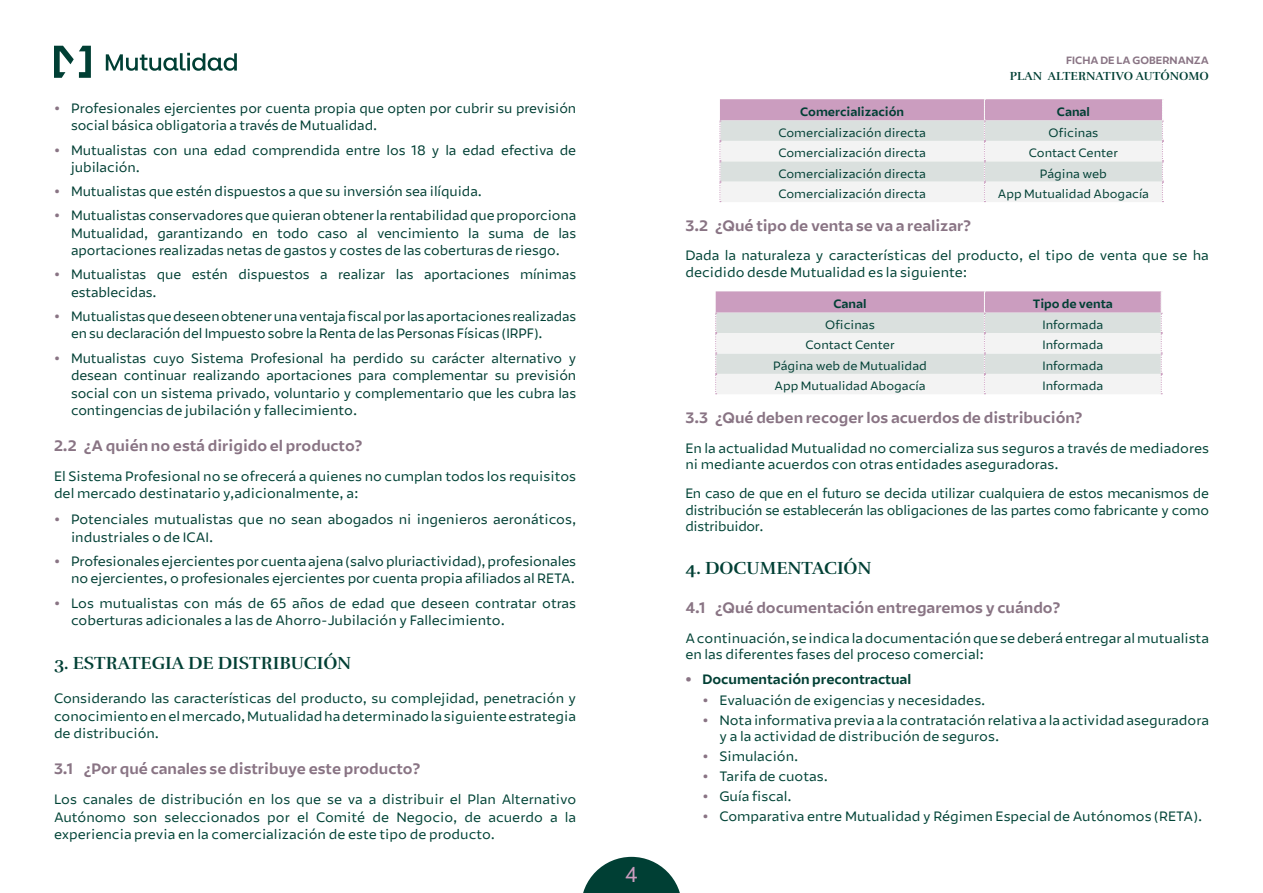
<style>
.page{position:relative;width:1263px;height:893px;background:#fff}
.page>*{position:absolute;margin:0;border:0;box-sizing:border-box;transform-origin:0 0}
.t1{font:21px "Mutualidad";color:#cb9dbf}
.Titulo_azul{font:700 18px "Rufina";color:#003f34}
.Texto_rojo_sangria{font:700 15px "Mutualidad";color:#897484}
.t2{font:13.5px/17.4px "Mutualidad";letter-spacing:-.005em;color:#003f34}
.interior{font:13.5px/16.5px "Mutualidad";color:#004336}
.t3{font:700 13.5px "Mutualidad";color:#003f34}
.t4{font:12px "Mutualidad";color:#003f34}
.t5{font:700 12px "Mutualidad";color:#003f34}
.t6{font:700 12px "Rufina";letter-spacing:.005em;color:#003f34}
.t7{font:700 10.5px "Mutualidad";color:#897484}
.s1{color:#897484}
</style>
<div class="page">
<svg style="left:54px;top:46px;width:37px;height:32px"></svg>
<svg style="left:106px;top:53px;width:131px;height:18px"></svg>
<svg style="left:583px;top:857px;width:97px;height:36px"></svg>
<svg style="left:719px;top:99px;width:444px;height:103px"></svg>
<svg style="left:715px;top:291px;width:447px;height:103px"></svg>
<p class="t2" style="left:71px;top:99px;width:507px;text-indent:-17px"><span class="s1">•</span> Profesionales ejercientes por cuenta propia que opten por cubrir su previsión social básica obligatoria a través de Mutualidad.</p>
<p class="t2" style="left:71px;top:141px;width:507px;text-indent:-17px"><span class="s1">•</span> Mutualistas con una edad comprendida entre los 18 y la edad efectiva de jubilación.</p>
<p class="t2" style="left:54px;top:183px;width:429px"><span class="s1">•</span> Mutualistas que estén dispuestos a que su inversión sea ilíquida.</p>
<p class="t2" style="left:71px;top:207px;width:507px;text-align:justify;text-indent:-17px"><span class="s1">•</span> Mutualistas conservadores que quieran obtener la rentabilidad que proporciona Mutualidad, garantizando en todo caso al vencimiento la suma de las aportaciones realizadas netas de gastos y costes de las coberturas de riesgo.</p>
<p class="t2" style="left:71px;top:266px;width:507px;text-indent:-17px"><span class="s1">•</span> Mutualistas que estén dispuestos a realizar las aportaciones mínimas establecidas.</p>
<p class="t2" style="left:71px;top:308px;width:507px;text-indent:-17px"><span class="s1">•</span> Mutualistas que deseen obtener una ventaja fiscal por las aportaciones realizadas en su declaración del Impuesto sobre la Renta de las Personas Físicas (IRPF).</p>
<p class="t2" style="left:71px;top:349px;width:507px;text-align:justify;text-indent:-17px"><span class="s1">•</span> Mutualistas cuyo Sistema Profesional ha perdido su carácter alternativo y desean continuar realizando aportaciones para complementar su previsión social con un sistema privado, voluntario y complementario que les cubra las contingencias de jubilación y fallecimiento.</p>
<p class="Texto_rojo_sangria" style="left:54px;top:436px;width:310px">2.2 ¿A quién no está dirigido el producto?</p>
<p class="interior" style="left:54px;top:467px;width:524px;line-height:17.4px">El Sistema Profesional no se ofrecerá a quienes no cumplan todos los requisitos del mercado destinatario y,adicionalmente, a:</p>
<p class="t2" style="left:71px;top:511px;width:507px;text-indent:-17px"><span class="s1">•</span> Potenciales mutualistas que no sean abogados ni ingenieros aeronáticos, industriales o de ICAI.</p>
<p class="t2" style="left:54px;top:552px;width:524px;text-align:right"><span class="s1">•</span> Profesionales ejercientes por cuenta ajena (salvo pluriactividad), profesionales no ejercientes, o profesionales ejercientes por cuenta propia afiliados al RETA.</p>
<p class="t2" style="left:71px;top:594px;width:507px;text-indent:-17px"><span class="s1">•</span> Los mutualistas con más de 65 años de edad que deseen contratar otras coberturas adicionales a las de Ahorro-Jubilación y Fallecimiento.</p>
<p class="Titulo_azul" style="left:54px;top:652px;width:299px">3. ESTRATEGIA DE DISTRIBUCIÓN</p>
<p class="interior" style="left:54px;top:690px;width:524px;line-height:17.4px;text-align:justify">Considerando las características del producto, su complejidad, penetración y conocimiento en el mercado, Mutualidad ha determinado la siguiente estrategia de distribución.</p>
<p class="Texto_rojo_sangria" style="left:54px;top:759px;width:368px">3.1 ¿Por qué canales se distribuye este producto?</p>
<p class="interior" style="left:54px;top:791px;width:524px;line-height:17.4px;text-align:justify">Los canales de distribución en los que se va a distribuir el Plan Alternativo Autónomo son seleccionados por el Comité de Negocio, de acuerdo a la experiencia previa en la comercialización de este tipo de producto.</p>
<h1 class="t1" style="left:625px;top:862px;width:15px">4</h1>
<p class="t7" style="left:1066px;top:54px;width:144px">FICHA DE LA GOBERNANZA</p>
<p class="t6" style="left:1010px;top:68px;width:201px">PLAN ALTERNATIVO AUTÓNOMO</p>
<p class="t5" style="left:800px;top:104px;width:105px">Comercialización</p>
<p class="t5" style="left:1057px;top:104px;width:35px">Canal</p>
<p class="t4" style="left:778px;top:125px;width:149px">Comercialización directa</p>
<p class="t4" style="left:1049px;top:125px;width:51px">Oficinas</p>
<p class="t4" style="left:778px;top:145px;width:149px">Comercialización directa</p>
<p class="t4" style="left:1029px;top:145px;width:91px">Contact Center</p>
<p class="t4" style="left:778px;top:166px;width:149px">Comercialización directa</p>
<p class="t4" style="left:1040px;top:166px;width:69px">Página web</p>
<p class="t4" style="left:778px;top:186px;width:149px">Comercialización directa</p>
<p class="t4" style="left:998px;top:186px;width:153px">App Mutualidad Abogacía</p>
<p class="Texto_rojo_sangria" style="left:685px;top:216px;width:287px">3.2 ¿Qué tipo de venta se va a realizar?</p>
<p class="interior" style="left:685px;top:247px;width:525px">Dada la naturaleza y características del producto, el tipo de venta que se ha decidido desde Mutualidad es la siguiente:</p>
<p class="t5" style="left:833px;top:296px;width:35px">Canal</p>
<p class="t5" style="left:1033px;top:296px;width:82px">Tipo de venta</p>
<p class="t4" style="left:825px;top:317px;width:51px">Oficinas</p>
<p class="t4" style="left:1042px;top:317px;width:62px">Informada</p>
<p class="t4" style="left:805px;top:338px;width:91px">Contact Center</p>
<p class="t4" style="left:1042px;top:338px;width:62px">Informada</p>
<p class="t4" style="left:773px;top:358px;width:155px">Página web de Mutualidad</p>
<p class="t4" style="left:1042px;top:358px;width:62px">Informada</p>
<p class="t4" style="left:774px;top:378px;width:153px">App Mutualidad Abogacía</p>
<p class="t4" style="left:1042px;top:378px;width:62px">Informada</p>
<p class="Texto_rojo_sangria" style="left:685px;top:408px;width:399px">3.3 ¿Qué deben recoger los acuerdos de distribución?</p>
<p class="interior" style="left:685px;top:440px;width:525px">En la actualidad Mutualidad no comercializa sus seguros a través de mediadores ni mediante acuerdos con otras entidades aseguradoras.</p>
<p class="interior" style="left:685px;top:485px;width:525px;text-align:justify">En caso de que en el futuro se decida utilizar cualquiera de estos mecanismos de distribución se establecerán las obligaciones de las partes como fabricante y como distribuidor.</p>
<p class="Titulo_azul" style="left:685px;top:557px;width:188px">4. DOCUMENTACIÓN</p>
<p class="Texto_rojo_sangria" style="left:685px;top:599px;width:376px">4.1 ¿Qué documentación entregaremos y cuándo?</p>
<p class="interior" style="left:685px;top:630px;width:525px">A continuación, se indica la documentación que se deberá entregar al mutualista en las diferentes fases del proceso comercial:</p>
<p class="t3" style="left:685px;top:671px;width:227px"><span class="s1">•</span> Documentación precontractual</p>
<p class="interior" style="left:702px;top:692px;width:285px"><span class="s1">•</span> Evaluación de exigencias y necesidades.</p>
<p class="interior" style="left:719px;top:712px;width:491px;text-indent:-17px"><span class="s1">•</span> Nota informativa previa a la contratación relativa a la actividad aseguradora y a la actividad de distribución de seguros.</p>
<p class="interior" style="left:702px;top:748px;width:98px"><span class="s1">•</span> Simulación.</p>
<p class="interior" style="left:702px;top:768px;width:127px"><span class="s1">•</span> Tarifa de cuotas.</p>
<p class="interior" style="left:702px;top:788px;width:91px"><span class="s1">•</span> Guía fiscal.</p>
<p class="interior" style="left:702px;top:808px;width:501px"><span class="s1">•</span> Comparativa entre Mutualidad y Régimen Especial de Autónomos (RETA).</p>
</div>
